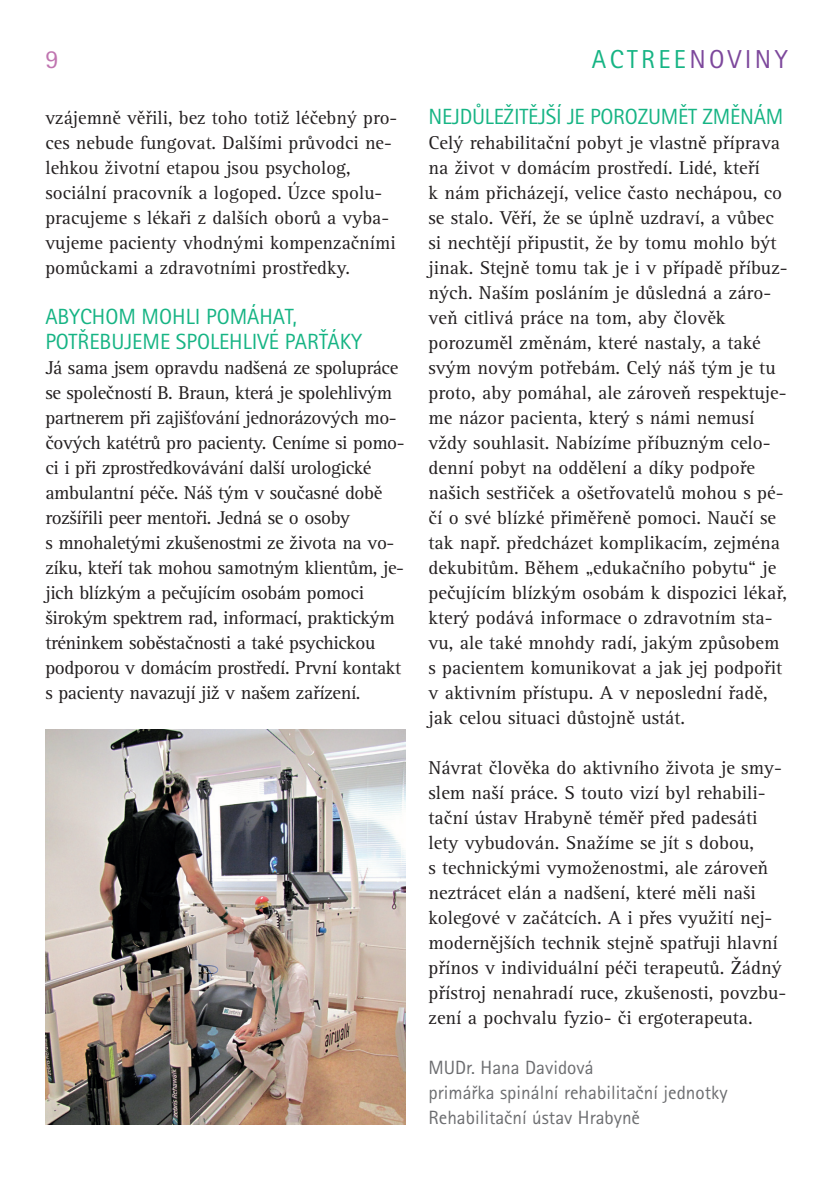
<style>
.page{position:relative;width:840px;height:1191px;background:#fff}
.page>*{position:absolute;margin:0;border:0;box-sizing:border-box;transform-origin:0 0}
.t1{font:26px "Rotis Sans Serif Pro";letter-spacing:.13em;color:#16b484}
.t2{font:26px "Rotis Sans Serif Pro";color:#c075b0}
.t3{font:22px/25px "Rotis Sans Serif Pro";color:#16b484}
.t4{font:19.2px/25px "Rotis Serif Pro";color:#231f20}
.t5{font:19.2px/25px "Rotis Serif Pro";letter-spacing:-.02em;color:#231f20}
.t6{font:19.2px/25px "Rotis Sans Serif Pro";color:#6c6d70}
.s1{color:#7d489c}
</style>
<div class="page">
<img style="left:45px;top:729px;width:360px;height:395px">
<h1 class="t2" style="left:45px;top:44px;width:14px">9</h1>
<h1 class="t1" style="left:591px;top:44px;width:197px">ACTREE<span class="s1">NOVINY</span></h1>
<p class="t4" style="left:45px;top:105px;width:353px">vzájemně věřili, bez toho totiž léčebný pro&shy;ces nebude fungovat. Dalšími průvodci ne&shy;lehkou životní etapou jsou psycholog, sociální pracovník a logoped. Úzce spolu&shy;pracujeme s lékaři z dalších oborů a vyba&shy;vujeme pacienty vhodnými kompenzačními pomůckami a zdravotními prostředky.</p>
<p class="t3" style="left:45px;top:304px;width:318px">ABYCHOM MOHLI POMÁHAT,<br>POTŘEBUJEME SPOLEHLIVÉ PARŤÁKY</p>
<p class="t5" style="left:45px;top:355px;width:360px">Já sama jsem opravdu nadšená ze spolupráce se společností B. Braun, která je spolehlivým partnerem při zajišťování jednorázových mo&shy;čových katétrů pro pacienty. Ceníme si pomo&shy;ci i při zprostředkovávání další urologické ambulantní péče. Náš tým v současné době rozšířili peer mentoři. Jedná se o osoby<br>s mnohaletými zkušenostmi ze života na vo&shy;zíku, kteří tak mohou samotným klientům, je&shy;jich blízkým a pečujícím osobám pomoci širokým spektrem rad, informací, praktickým tréninkem soběstačnosti a také psychickou podporou v domácím prostředí. První kontakt s pacienty navazují již v našem zařízení.</p>
<p class="t3" style="left:428px;top:104px;width:356px">NEJDŮLEŽITĚJŠÍ JE POROZUMĚT ZMĚNÁM</p>
<p class="t4" style="left:428px;top:130px;width:360px">Celý rehabilitační pobyt je vlastně příprava na život v domácím prostředí. Lidé, kteří<br>k nám přicházejí, velice často nechápou, co se stalo. Věří, že se úplně uzdraví, a vůbec si nechtějí připustit, že by tomu mohlo být jinak. Stejně tomu tak je i v případě příbuz&shy;ných. Naším posláním je důsledná a záro&shy;veň citlivá práce na tom, aby člověk porozuměl změnám, které nastaly, a také svým novým potřebám. Celý náš tým je tu proto, aby pomáhal, ale zároveň respektuje&shy;me názor pacienta, který s námi nemusí vždy souhlasit. Nabízíme příbuzným celo&shy;denní pobyt na oddělení a díky podpoře našich sestřiček a ošetřovatelů mohou s pé&shy;čí o své blízké přiměřeně pomoci. Naučí se tak např. předcházet komplikacím, zejména dekubitům. Během „edukačního pobytu“ je pečujícím blízkým osobám k dispozici lékař, který podává informace o zdravotním sta&shy;vu, ale také mnohdy radí, jakým způsobem s pacientem komunikovat a jak jej podpořit v aktivním přístupu. A v neposlední řadě, jak celou situaci důstojně ustát.</p>
<p class="t4" style="left:428px;top:755px;width:359px">Návrat člověka do aktivního života je smy&shy;slem naší práce. S touto vizí byl rehabili&shy;tační ústav Hrabyně téměř před padesáti lety vybudován. Snažíme se jít s dobou,<br>s technickými vymoženostmi, ale zároveň neztrácet elán a nadšení, které měli naši kolegové v začátcích. A i přes využití nej&shy;modernějších technik stejně spatřuji hlavní přínos v individuální péči terapeutů. Žádný přístroj nenahradí ruce, zkušenosti, povzbu&shy;zení a pochvalu fyzio- či ergoterapeuta.</p>
<p class="t6" style="left:428px;top:1055px;width:300px">MUDr. Hana Davidová<br>primářka spinální rehabilitační jednotky<br>Rehabilitační ústav Hrabyně</p>
</div>
